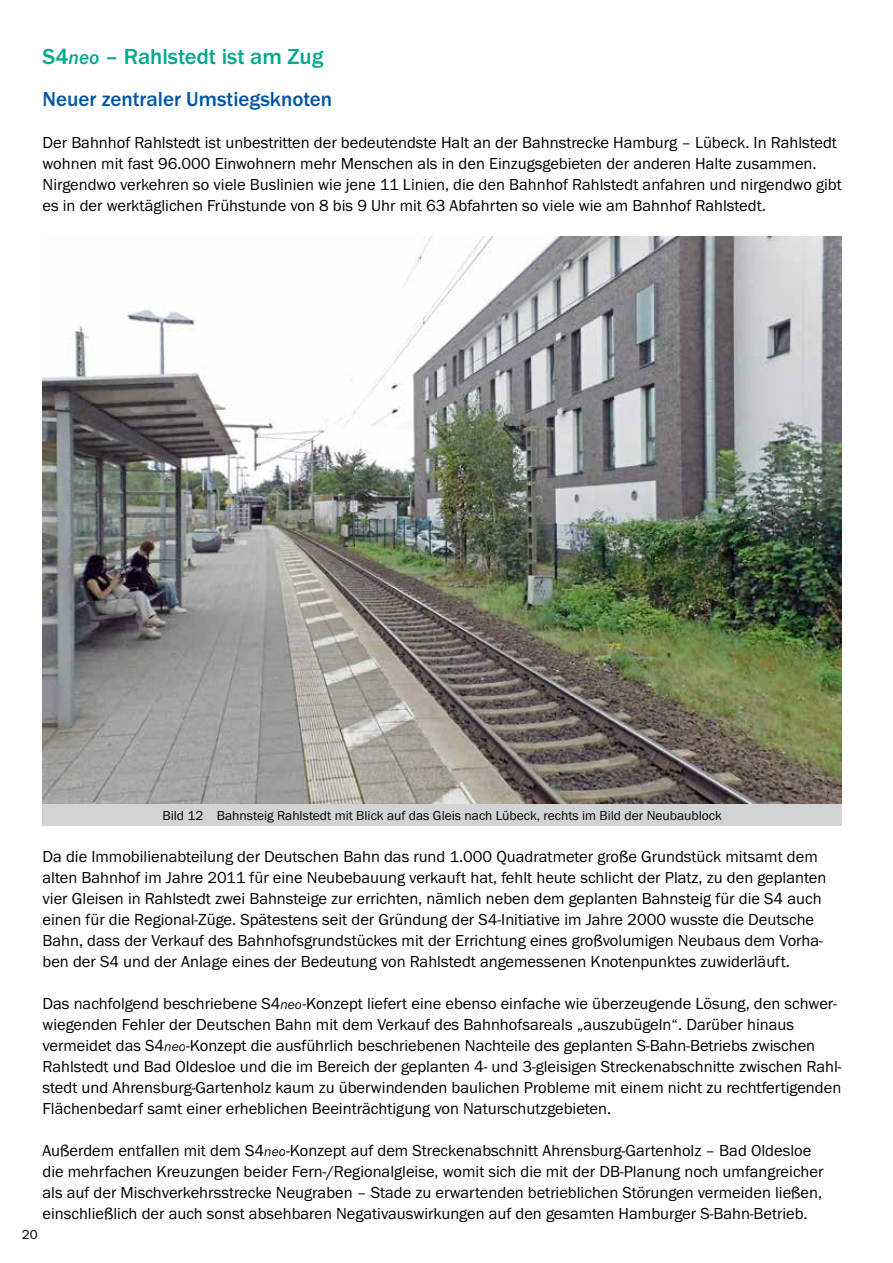
<style>
.page{position:relative;width:893px;height:1263px;background:#fff}
.page>*{position:absolute;margin:0;border:0;box-sizing:border-box;transform-origin:0 0}
.t1{font:500 22.5px "Franklin Gothic Itc T";color:#00a88f}
.t2{font:500 21px "Franklin Gothic Itc T";color:#0054a4}
.t3{font:16.5px/21px "Franklin Gothic Itc T";color:#000}
.t4{font:13.5px "Franklin Gothic Itc T";color:#000}
.s1{font-style:italic;font-size:19.5px}
.s2{font-style:italic;font-size:13.5px}
</style>
<div class="page">
<img style="left:43px;top:236px;width:799px;height:569px">
<div style="left:43px;top:805px;width:799px;height:21px;background:#d1d3d4"></div>
<h1 class="t1" style="left:43px;top:43px;width:282px">S4<span class="s1">neo</span> – Rahlstedt ist am Zug</h1>
<p class="t2" style="left:43px;top:86px;width:291px">Neuer zentraler Umstiegsknoten</p>
<p class="t3" style="left:43px;top:131px;width:801px">Der Bahnhof Rahlstedt ist unbestritten der bedeutendste Halt an der Bahnstrecke Hamburg – Lübeck. In Rahlstedt wohnen mit fast 96.000 Einwohnern mehr Menschen als in den Einzugsgebieten der anderen Halte zusammen.<br>Nirgendwo verkehren so viele Buslinien wie jene 11 Linien, die den Bahnhof Rahlstedt anfahren und nirgendwo gibt es in der werktäglichen Frühstunde von 8 bis 9 Uhr mit 63 Abfahrten so viele wie am Bahnhof Rahlstedt.</p>
<p class="t4" style="left:163px;top:807px;width:561px">Bild 12 Bahnsteig Rahlstedt mit Blick auf das Gleis nach Lübeck, rechts im Bild der Neubaublock</p>
<p class="t3" style="left:43px;top:845px;width:785px">Da die Immobilienabteilung der Deutschen Bahn das rund 1.000 Quadratmeter große Grundstück mitsamt dem alten Bahnhof im Jahre 2011 für eine Neubebauung verkauft hat, fehlt heute schlicht der Platz, zu den geplanten vier Gleisen in Rahlstedt zwei Bahnsteige zur errichten, nämlich neben dem geplanten Bahnsteig für die S4 auch einen für die Regional-Züge. Spätestens seit der Gründung der S4-Initiative im Jahre 2000 wusste die Deutsche Bahn, dass der Verkauf des Bahnhofsgrundstückes mit der Errichtung eines großvolumigen Neubaus dem Vorha&shy;ben der S4 und der Anlage eines der Bedeutung von Rahlstedt angemessenen Knotenpunktes zuwiderläuft.</p>
<p class="t3" style="left:43px;top:992px;width:800px">Das nachfolgend beschriebene S4<span class="s2">neo</span>-Konzept liefert eine ebenso einfache wie überzeugende Lösung, den schwer&shy;wiegenden Fehler der Deutschen Bahn mit dem Verkauf des Bahnhofsareals „auszubügeln“. Darüber hinaus vermeidet das S4<span class="s2">neo</span>-Konzept die ausführlich beschriebenen Nachteile des geplanten S-Bahn-Betriebs zwischen Rahlstedt und Bad Oldesloe und die im Bereich der geplanten 4- und 3-gleisigen Streckenabschnitte zwischen Rahl&shy;stedt und Ahrensburg-Gartenholz kaum zu überwindenden baulichen Probleme mit einem nicht zu rechtfertigenden Flächenbedarf samt einer erheblichen Beeinträchtigung von Naturschutzgebieten.</p>
<p class="t3" style="left:43px;top:1139px;width:782px">Außerdem entfallen mit dem S4<span class="s2">neo</span>-Konzept auf dem Streckenabschnitt Ahrensburg-Gartenholz – Bad Oldesloe die mehrfachen Kreuzungen beider Fern-/Regionalgleise, womit sich die mit der DB-Planung noch umfangreicher als auf der Mischverkehrsstrecke Neugraben – Stade zu erwartenden betrieblichen Störungen vermeiden ließen, einschließlich der auch sonst absehbaren Negativauswirkungen auf den gesamten Hamburger S-Bahn-Betrieb.</p>
<p class="t4" style="left:22px;top:1226px;width:17px">20</p>
</div>
